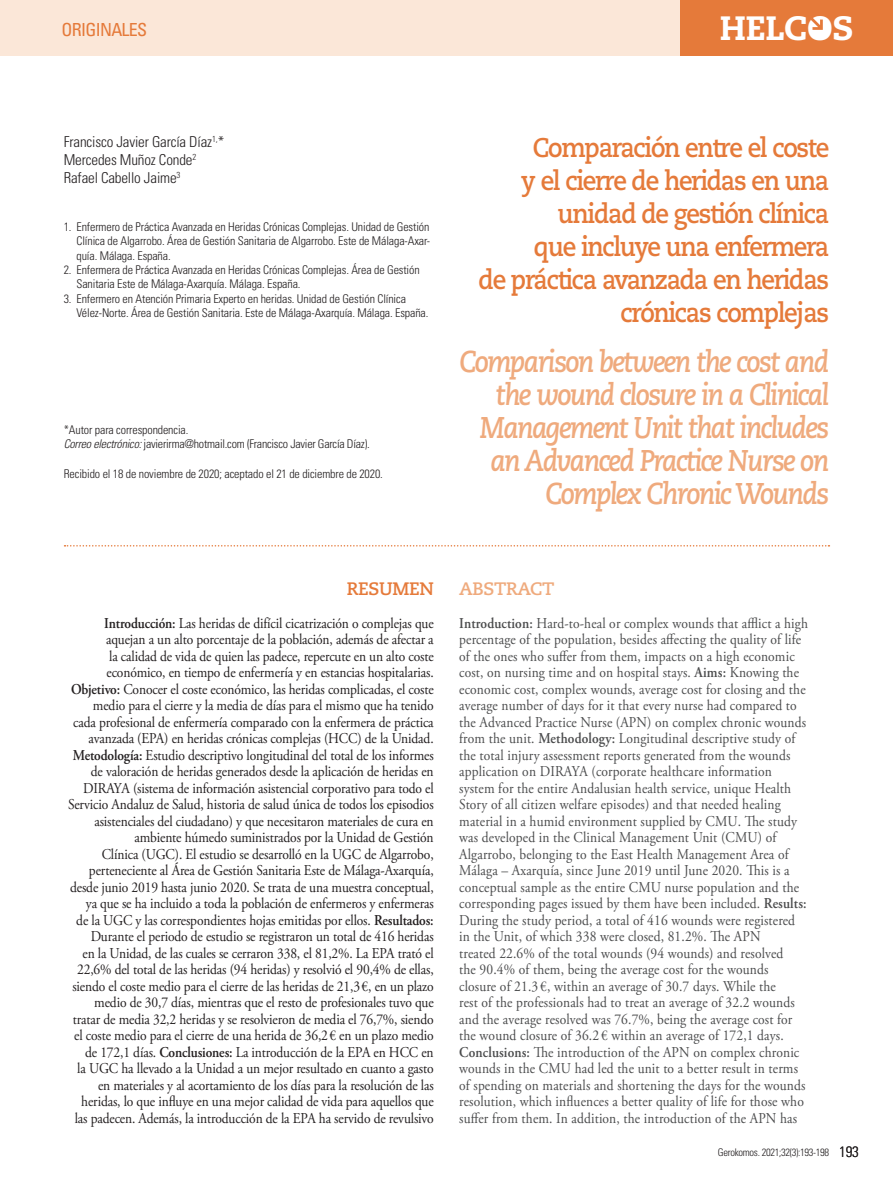
<style>
.page{position:relative;width:893px;height:1191px;background:#fff}
.page>*{position:absolute;margin:0;border:0;box-sizing:border-box;transform-origin:0 0}
.t1{font:800 33.75px "Caecilia LT Std";letter-spacing:-.01em;color:#fff}
.INC_-_Titulo_ING{font:italic 700 30px/33px "Caecilia LT Std";letter-spacing:-.06em;color:#efaa7d;text-align:right;scale:.9 1}
.INC_-_Titulo_ESP{font:700 27px/33px "Caecilia LT Std";letter-spacing:-.05em;color:#e57a3a;text-align:right;scale:.9 1}
.t2{font:condensed 18px "Univers LT Std";letter-spacing:-.04em;color:#e57a3a}
.GAL_-_Cat_A{font:700 18px "Caecilia LT Std";letter-spacing:-.02em;color:#efaa7d}
.INC_-_Cat_A_ESP{font:700 18px "Caecilia LT Std";letter-spacing:-.02em;color:#e57a3a}
.INC_-_Gal_intro_ESP{font:15px/16.5px "Adobe Garamond Pro";letter-spacing:-.01em;color:#231f20;text-align:right;scale:.9 1}
.INC_-_Gal_intro_ENG{font:15px/16.5px "Adobe Garamond Pro";letter-spacing:.01em;color:#4b4c4d;scale:.9 1}
.INC_-_Autores{font:300 condensed 15px "Univers LT Std";letter-spacing:-.01em;color:#231f20}
.INC_-_Carrecs___corr{font:300 condensed 12px/14.4px "Univers LT Std";letter-spacing:-.01em;color:#231f20}
.t3{font:300 condensed 10.5px "Univers LT Std";letter-spacing:-.03em;color:#231f20}
.s1{font-style:italic}
.s2{font-weight:600}
.s3{font-size:15px}
</style>
<div class="page">
<div style="left:0;top:0;width:705px;height:55px;background:#fbe7d8"></div>
<div style="left:680px;top:0;width:213px;height:55px;background:#e57a3a"></div>
<div style="left:811px;top:19px;width:18px;height:19px;background:#fff;border-radius:50%"></div>
<svg style="left:811px;top:19px;width:12px;height:11px"></svg>
<svg style="left:65px;top:545px;width:764px;height:1px"></svg>
<p class="t2" style="left:62px;top:18px;width:87px">ORIGINALES</p>
<h1 class="t1" style="left:720px;top:8px;width:135px">HELCOS</h1>
<p class="INC_-_Autores" style="left:64px;top:133px;width:162px">Francisco Javier García Díaz<sup>1,</sup>*</p>
<p class="INC_-_Autores" style="left:64px;top:151px;width:134px">Mercedes Muñoz Conde<sup>2</sup></p>
<p class="INC_-_Autores" style="left:64px;top:169px;width:118px">Rafael Cabello Jaime<sup>3</sup></p>
<p class="INC_-_Carrecs___corr" style="left:77px;top:219px;width:355px;text-align:justify;text-indent:-13px">1. Enfermero de Práctica Avanzada en Heridas Crónicas Complejas. Unidad de Gestión Clínica de Algarrobo. Área de Gestión Sanitaria de Algarrobo. Este de Málaga-Axar&shy;quía. Málaga. España.</p>
<p class="INC_-_Carrecs___corr" style="left:77px;top:262px;width:345px;text-indent:-13px">2. Enfermera de Práctica Avanzada en Heridas Crónicas Complejas. Área de Gestión<br>Sanitaria Este de Málaga-Axarquía. Málaga. España.</p>
<p class="INC_-_Carrecs___corr" style="left:77px;top:291px;width:353px;text-indent:-13px">3. Enfermero en Atención Primaria Experto en heridas. Unidad de Gestión Clínica<br>Vélez-Norte. Área de Gestión Sanitaria. Este de Málaga-Axarquía. Málaga. España.</p>
<p class="INC_-_Carrecs___corr" style="left:64px;top:423px;width:126px">*Autor para correspondencia.</p>
<p class="INC_-_Carrecs___corr" style="left:64px;top:437px;width:307px"><span class="s1">Correo electrónico:</span> javierirma@hotmail.com (Francisco Javier García Díaz).</p>
<p class="INC_-_Carrecs___corr" style="left:64px;top:467px;width:321px">Recibido el 18 de noviembre de 2020; aceptado el 21 de diciembre de 2020.</p>
<p class="INC_-_Titulo_ESP" style="left:479px;top:131px;width:391px">Comparación entre el coste<br>y el cierre de heridas en una unidad de gestión clínica<br>que incluye una enfermera<br>de práctica avanzada en heridas crónicas complejas</p>
<p class="INC_-_Titulo_ING" style="left:459px;top:345px;width:412px">Comparison between the cost and the wound closure in a Clinical<br>Management Unit that includes an Advanced Practice Nurse on<br>Complex Chronic Wounds</p>
<p class="INC_-_Cat_A_ESP" style="left:347px;top:577px;width:88px">RESUMEN</p>
<p class="INC_-_Gal_intro_ESP" style="left:68px;top:615px;width:408px"><span class="s2">Introducción:</span> Las heridas de difícil cicatrización o complejas que aquejan a un alto porcentaje de la población, además de afectar a<br>la calidad de vida de quien las padece, repercute en un alto coste económico, en tiempo de enfermería y en estancias hospitalarias.<br><span class="s2">Objetivo:</span> Conocer el coste económico, las heridas complicadas, el coste medio para el cierre y la media de días para el mismo que ha tenido cada profesional de enfermería comparado con la enfermera de práctica avanzada (EPA) en heridas crónicas complejas (HCC) de la Unidad.<br><span class="s2">Metodología:</span> Estudio descriptivo longitudinal del total de los informes de valoración de heridas generados desde la aplicación de heridas en DIRAYA (sistema de información asistencial corporativo para todo el Servicio Andaluz de Salud, historia de salud única de todos los episodios asistenciales del ciudadano) y que necesitaron materiales de cura en ambiente húmedo suministrados por la Unidad de Gestión<br>Clínica (UGC). El estudio se desarrolló en la UGC de Algarrobo, perteneciente al Área de Gestión Sanitaria Este de Málaga-Axarquía, desde junio 2019 hasta junio 2020. Se trata de una muestra conceptual, ya que se ha incluido a toda la población de enfermeros y enfermeras<br>de la UGC y las correspondientes hojas emitidas por ellos. <span class="s2">Resultados:<br></span>Durante el periodo de estudio se registraron un total de 416 heridas<br>en la Unidad, de las cuales se cerraron 338, el 81,2%. La EPA trató el 22,6% del total de las heridas (94 heridas) y resolvió el 90,4% de ellas, siendo el coste medio para el cierre de las heridas de 21,3€, en un plazo medio de 30,7 días, mientras que el resto de profesionales tuvo que tratar de media 32,2 heridas y se resolvieron de media el 76,7%, siendo el coste medio para el cierre de una herida de 36,2€ en un plazo medio de 172,1 días. <span class="s2">Conclusiones:</span> La introducción de la EPA en HCC en<br>la UGC ha llevado a la Unidad a un mejor resultado en cuanto a gasto en materiales y al acortamiento de los días para la resolución de las heridas, lo que influye en una mejor calidad de vida para aquellos que las padecen. Además, la introducción de la EPA ha servido de revulsivo</p>
<p class="GAL_-_Cat_A" style="left:459px;top:577px;width:97px">ABSTRACT</p>
<p class="INC_-_Gal_intro_ENG" style="left:459px;top:615px;width:389px"><span class="s2">Introduction:</span> Hard-to-heal or complex wounds that afflict a high percentage of the population, besides affecting the quality of life of the ones who suffer from them, impacts on a high economic cost, on nursing time and on hospital stays. <span class="s2">Aims:</span> Knowing the economic cost, complex wounds, average cost for closing and the average number of days for it that every nurse had compared to the Advanced Practice Nurse (APN) on complex chronic wounds from the unit. <span class="s2">Methodology:</span> Longitudinal descriptive study of the total injury assessment reports generated from the wounds application on DIRAYA (corporate healthcare information system for the entire Andalusian health service, unique Health Story of all citizen welfare episodes) and that needed healing material in a humid environment supplied by CMU. The study was developed in the Clinical Management Unit (CMU) of Algarrobo, belonging to the East Health Management Area of Málaga – Axarquía, since June 2019 until June 2020. This is a conceptual sample as the entire CMU nurse population and the corresponding pages issued by them have been included. <span class="s2">Results:<br></span>During the study period, a total of 416 wounds were registered in the Unit, of which 338 were closed, 81.2%. The APN<br>treated 22.6% of the total wounds (94 wounds) and resolved<br>the 90.4% of them, being the average cost for the wounds closure of 21.3 €, within an average of 30.7 days. While the<br>rest of the professionals had to treat an average of 32.2 wounds and the average resolved was 76.7%, being the average cost for the wound closure of 36.2 € within an average of 172,1 days.<br><span class="s2">Conclusions:</span> The introduction of the APN on complex chronic wounds in the CMU had led the unit to a better result in terms of spending on materials and shortening the days for the wounds resolution, which influences a better quality of life for those who suffer from them. In addition, the introduction of the APN has</p>
<p class="t3" style="left:718px;top:1145px;width:143px">Gerokomos. 2021;32(3):193-198 <span class="s3">193</span></p>
</div>
